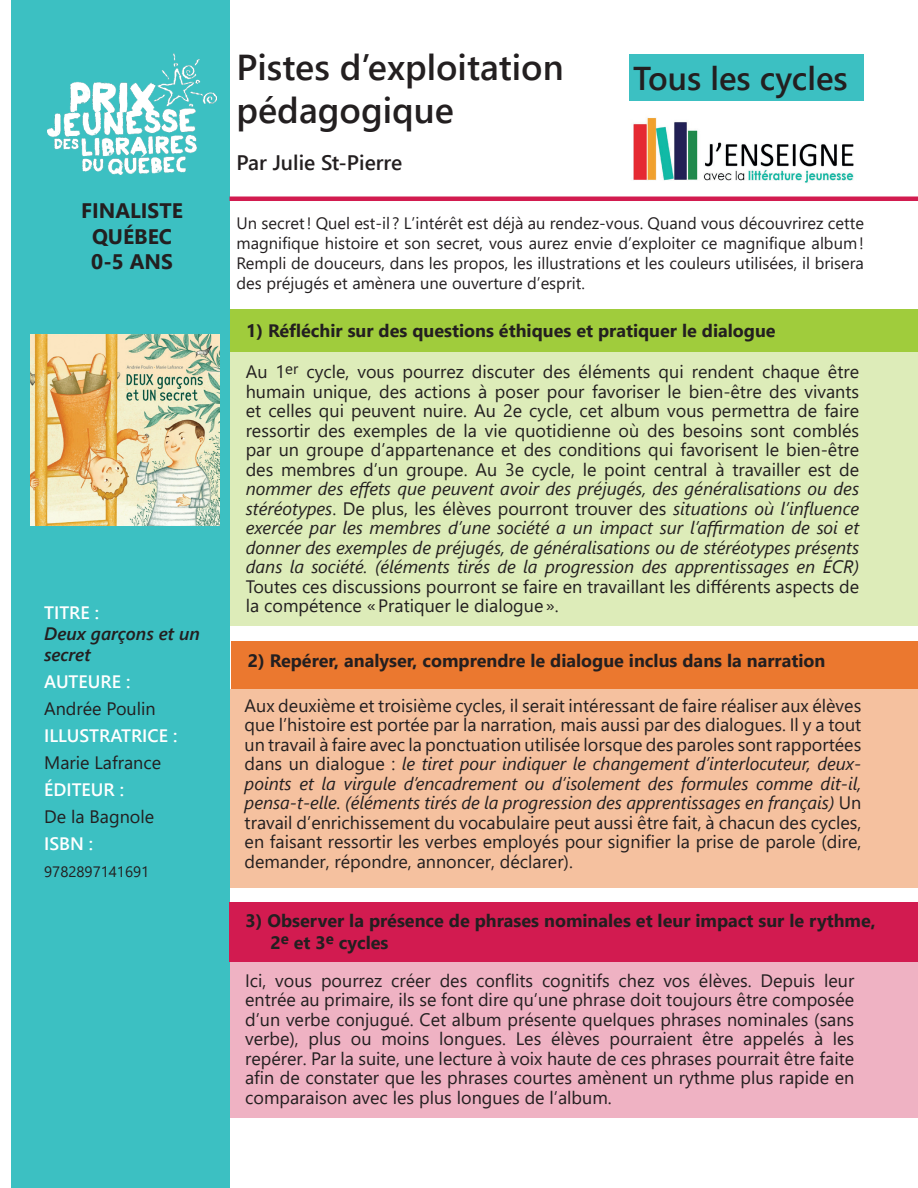
<style>
.page{position:relative;width:918px;height:1188px;background:#fff}
.page>*{position:absolute;margin:0;border:0;box-sizing:border-box;transform-origin:0 0}
.t1{font:600 36px/43.2px "Segoe UI";color:#231f20}
.t2{font:600 33px "Segoe UI";color:#231f20}
.t3{font:700 21px/25.2px "Segoe UI";color:#231f20;text-align:center}
.t4{font:600 21px "Segoe UI";color:#231f20}
.t5{font:18px/19.5px "Segoe UI";color:#231f20;text-align:justify}
.t6{font:italic 18px/19.5px "Segoe UI";color:#231f20;text-align:justify}
.t7{font:700 18px/21.6px "Segoe UI";color:#231f20}
.t8{font:600 18px "Segoe UI";color:#fff}
.t9{font:italic 600 18px/21px "Segoe UI";color:#231f20}
.t10{font:16.5px/19.8px "Segoe UI";color:#231f20;text-align:justify}
.t11{font:15px "Segoe UI";color:#231f20}
.s1{font-style:normal}
.s2{font-style:italic}
</style>
<div class="page">
<div style="left:229px;top:352px;width:689px;height:274px;background:#ddecb9"></div>
<div style="left:227px;top:934px;width:691px;height:184px;background:#efb2c3"></div>
<div style="left:220px;top:689px;width:698px;height:199px;background:#f5c19f"></div>
<div style="left:630px;top:54px;width:234px;height:47px;background:#3cc0c2"></div>
<div style="left:11px;top:0;width:219px;height:1188px;background:#3cc0c2"></div>
<img style="left:48px;top:54px;width:168px;height:120px">
<img style="left:633px;top:118px;width:221px;height:65px">
<hr style="left:230px;top:197px;width:688px;height:4px;background:#d21b4f">
<div style="left:230px;top:309px;width:688px;height:43px;background:#a0cc3c"></div>
<div style="left:231px;top:641px;width:687px;height:48px;background:#eb782f"></div>
<div style="left:230px;top:902px;width:688px;height:60px;background:#d21b50"></div>
<img style="left:30px;top:335px;width:190px;height:191px">
<p class="t3" style="left:81px;top:198px;width:103px">FINALISTE<br>QUÉBEC<br>0-5 ANS</p>
<p class="t8" style="left:44px;top:598px;width:56px">TITRE :</p>
<p class="t9" style="left:44px;top:621px;width:157px">Deux garçons et un secret</p>
<p class="t8" style="left:44px;top:667px;width:88px">AUTEURE :</p>
<p class="t5" style="left:44px;top:698px;width:113px">Andrée Poulin</p>
<p class="t8" style="left:44px;top:721px;width:135px">ILLUSTRATRICE :</p>
<p class="t5" style="left:44px;top:752px;width:118px">Marie Lafrance</p>
<p class="t8" style="left:44px;top:775px;width:81px">ÉDITEUR :</p>
<p class="t5" style="left:44px;top:806px;width:111px">De la Bagnole</p>
<p class="t8" style="left:44px;top:829px;width:51px">ISBN :</p>
<p class="t11" style="left:44px;top:859px;width:107px">9782897141691</p>
<h1 class="t1" style="left:237px;top:45px;width:329px">Pistes d’exploitation pédagogique</h1>
<p class="t4" style="left:237px;top:146px;width:167px">Par Julie St-Pierre</p>
<h2 class="t2" style="left:633px;top:52px;width:216px">Tous les cycles</h2>
<p class="t10" style="left:237px;top:213px;width:629px">Un secret! Quel est-il ? L’intérêt est déjà au rendez-vous. Quand vous découvrirez cette magnifique histoire et son secret, vous aurez envie d’exploiter ce magnifique album!<br>Rempli de douceurs, dans les propos, les illustrations et les couleurs utilisées, il brisera des préjugés et amènera une ouverture d’esprit.</p>
<p class="t7" style="left:246px;top:319px;width:531px">1) Réfléchir sur des questions éthiques et pratiquer le dialogue</p>
<p class="t5" style="left:246px;top:362px;width:615px">Au 1<sup>er</sup> cycle, vous pourrez discuter des éléments qui rendent chaque être humain unique, des actions à poser pour favoriser le bien-être des vivants et celles qui peuvent nuire. Au 2e cycle, cet album vous permettra de faire ressortir des exemples de la vie quotidienne où des besoins sont comblés par un groupe d’appartenance et des conditions qui favorisent le bien-être des membres d’un groupe. Au 3e cycle, le point central à travailler est de</p>
<p class="t6" style="left:246px;top:478px;width:615px">nommer des effets que peuvent avoir des préjugés, des généralisations ou des stéréotypes<span class="s1">. De plus, les élèves pourront trouver des</span> situations où l’influence exercée par les membres d’une société a un impact sur l’affirmation de soi et donner des exemples de préjugés, de généralisations ou de stéréotypes présents dans la société. (éléments tirés de la progression des apprentissages en ÉCR)</p>
<p class="t5" style="left:246px;top:576px;width:615px">Toutes ces discussions pourront se faire en travaillant les différents aspects de la compétence «Pratiquer le dialogue».</p>
<p class="t7" style="left:248px;top:649px;width:579px">2) Repérer, analyser, comprendre le dialogue inclus dans la narration</p>
<p class="t5" style="left:245px;top:696px;width:618px">Aux deuxième et troisième cycles, il serait intéressant de faire réaliser aux élèves que l’histoire est portée par la narration, mais aussi par des dialogues. Il y a tout un travail à faire avec la ponctuation utilisée lorsque des paroles sont rapportées dans un dialogue : <span class="s2">le tiret pour indiquer le changement d’interlocuteur, deux&shy;points et la virgule d’encadrement ou d’isolement des formules comme dit-il, pensa-t-elle. (éléments tirés de la progression des apprentissages en français)</span> Un travail d’enrichissement du vocabulaire peut aussi être fait, à chacun des cycles, en faisant ressortir les verbes employés pour signifier la prise de parole (dire, demander, répondre, annoncer, déclarer).</p>
<p class="t7" style="left:270px;top:910px;width:607px;text-indent:-25px">3) Observer la présence de phrases nominales et leur impact sur le rythme,<br>2<sup>e</sup> et 3<sup>e</sup> cycles</p>
<p class="t5" style="left:245px;top:970px;width:611px">Ici, vous pourrez créer des conflits cognitifs chez vos élèves. Depuis leur entrée au primaire, ils se font dire qu’une phrase doit toujours être composée d’un verbe conjugué. Cet album présente quelques phrases nominales (sans verbe), plus ou moins longues. Les élèves pourraient être appelés à les repérer. Par la suite, une lecture à voix haute de ces phrases pourrait être faite afin de constater que les phrases courtes amènent un rythme plus rapide en comparaison avec les plus longues de l’album.</p>
</div>
